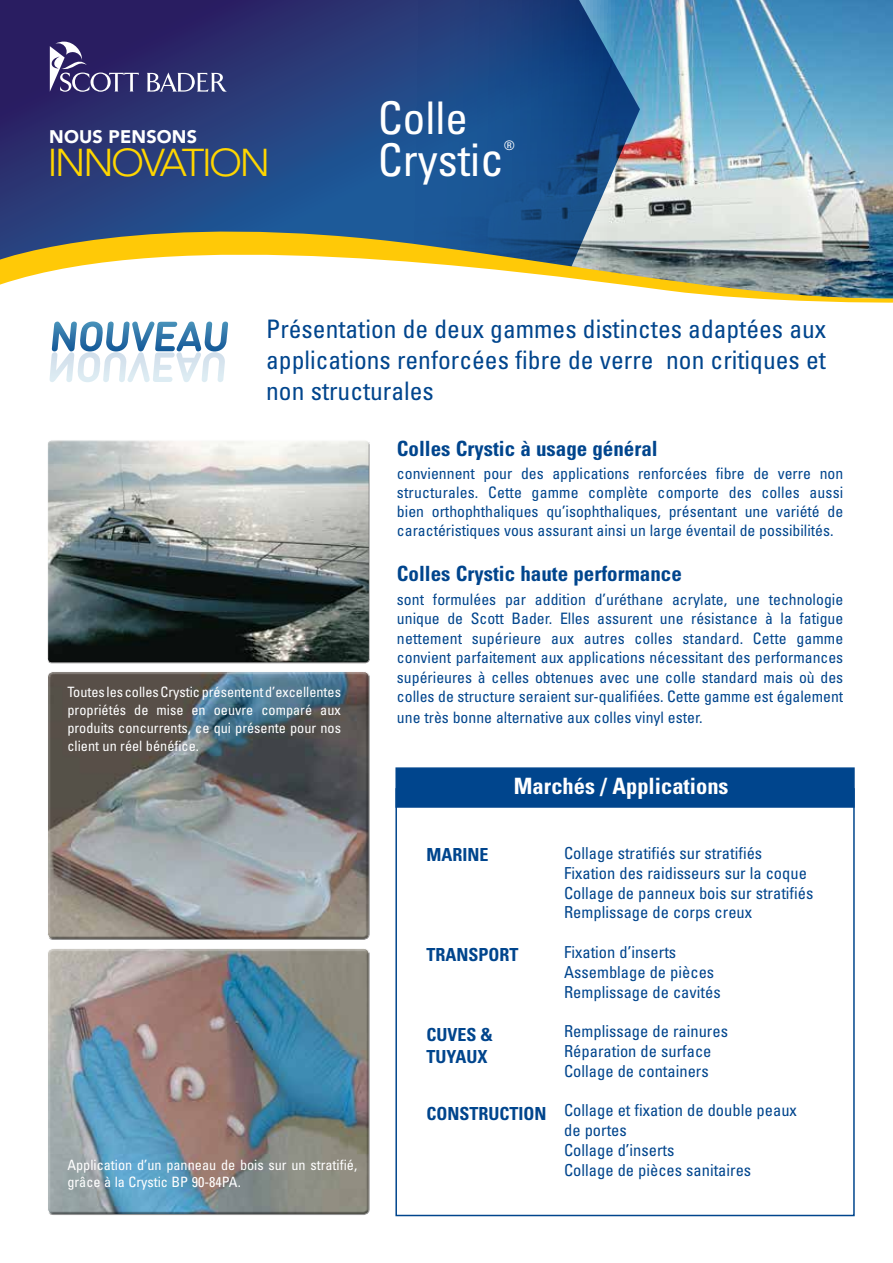
<style>
.page{position:relative;width:893px;height:1263px;background:#fff}
.page>*{position:absolute;margin:0;border:0;box-sizing:border-box;transform-origin:0 0}
.t1{font:condensed 45px/42px "Univers";color:#fff}
.t2{font:300 38.55px "Avenir";letter-spacing:-.07em;color:#ffd600}
.t3{font:condensed 25.5px/30.6px "Univers";color:#00458d;text-align:justify}
.t4{font:700 condensed 22.5px "Univers";color:#fff}
.t5{font:700 condensed 21px "Univers";color:#00458d}
.t6{font:900 18.15px "Avenir";letter-spacing:.01em;color:#fff}
.t7{font:700 condensed 18px/21.6px "Univers";color:#00458d}
.t8{font:condensed 16.5px/19.8px "Univers";color:#00458d}
.t9{font:condensed 15.75px/19.5px "Univers";color:#00458d;text-align:justify}
.t10{font:condensed 14.25px/18px "Univers";color:#fff}
.t11{font:condensed 13.05px "Univers";color:#fff}
.s1{font-size:48px}
</style>
<div class="page">
<div style="left:395px;top:767px;width:460px;height:41px;background:#00458d;border:2px solid #00458d"></div>
<div style="left:45px;top:671px;width:328px;height:271px;background:#000;opacity:.44"></div>
<div style="left:46px;top:949px;width:326px;height:269px;background:#000;opacity:.44"></div>
<div style="left:45px;top:441px;width:325px;height:224px;background:#000;opacity:.44"></div>
<svg style="left:49px;top:321px;width:179px;height:61px"></svg>
<img style="left:640px;top:0;width:253px;height:208px">
<svg style="left:0;top:0;width:640px;height:208px;background:#264280"></svg>
<svg style="left:0;top:208px;width:893px;height:95px"></svg>
<svg style="left:147px;top:72px;width:80px;height:20px"></svg>
<svg style="left:50px;top:42px;width:89px;height:50px;background:#544c82"></svg>
<p class="t6" style="left:49px;top:121px;width:149px">NOUS PENSONS</p>
<h2 class="t2" style="left:47px;top:140px;width:224px">INNOVATION</h2>
<h1 class="t1" style="left:378px;top:96px;width:128px">Colle<br>Crysti<span class="s1">c</span></h1>
<p class="t11" style="left:504px;top:137px;width:12px">®</p>
<h3 class="t3" style="left:266px;top:313px;width:562px">Présentation de deux gammes distinctes adaptées aux applications renforcées fibre de verre non critiques et non structurales</h3>
<p class="t10" style="left:67px;top:682px;width:275px;text-align:justify">Toutes les colles Crystic présentent d’excellentes propriétés de mise en oeuvre comparé aux produits concurrents, ce qui présente pour nos client un réel bénéfice.</p>
<p class="t10" style="left:67px;top:1156px;width:291px;line-height:17.1px">Application d’un panneau de bois sur un stratifié, grâce à la Crystic BP 90-84PA.</p>
<h3 class="t5" style="left:397px;top:436px;width:262px">Colles Crystic à usage général</h3>
<p class="t9" style="left:397px;top:464px;width:448px;line-height:18.9px">conviennent pour des applications renforcées fibre de verre non structurales. Cette gamme complète comporte des colles aussi bien orthophthaliques qu’isophthaliques, présentant une variété de caractéristiques vous assurant ainsi un large éventail de possibilités.</p>
<h3 class="t5" style="left:397px;top:560px;width:286px">Colles Crystic haute performance</h3>
<p class="t9" style="left:397px;top:589px;width:448px">sont formulées par addition d’uréthane acrylate, une technologie unique de Scott Bader. Elles assurent une résistance à la fatigue nettement supérieure aux autres colles standard. Cette gamme convient parfaitement aux applications nécessitant des performances supérieures à celles obtenues avec une colle standard mais où des colles de structure seraient sur-qualifiées. Cette gamme est également</p>
<p class="t9" style="left:397px;top:707px;width:307px">une très bonne alternative aux colles vinyl ester.</p>
<h3 class="t4" style="left:514px;top:773px;width:216px">Marchés / Applications</h3>
<p class="t7" style="left:426px;top:843px;width:64px">MARINE</p>
<p class="t7" style="left:426px;top:944px;width:94px">TRANSPORT</p>
<p class="t7" style="left:426px;top:1024px;width:68px">CUVES &amp;<br>TUYAUX</p>
<p class="t7" style="left:426px;top:1103px;width:122px">CONSTRUCTION</p>
<p class="t8" style="left:564px;top:843px;width:251px">Collage stratifiés sur stratifiés Fixation des raidisseurs sur la coque Collage de panneux bois sur stratifiés Remplissage de corps creux</p>
<p class="t8" style="left:564px;top:942px;width:158px">Fixation d’inserts<br>Assemblage de pièces<br>Remplissage de cavités</p>
<p class="t8" style="left:564px;top:1021px;width:165px">Remplissage de rainures<br>Réparation de surface<br>Collage de containers</p>
<p class="t8" style="left:564px;top:1100px;width:234px">Collage et fixation de double peaux de portes<br>Collage d’inserts<br>Collage de pièces sanitaires</p>
</div>
